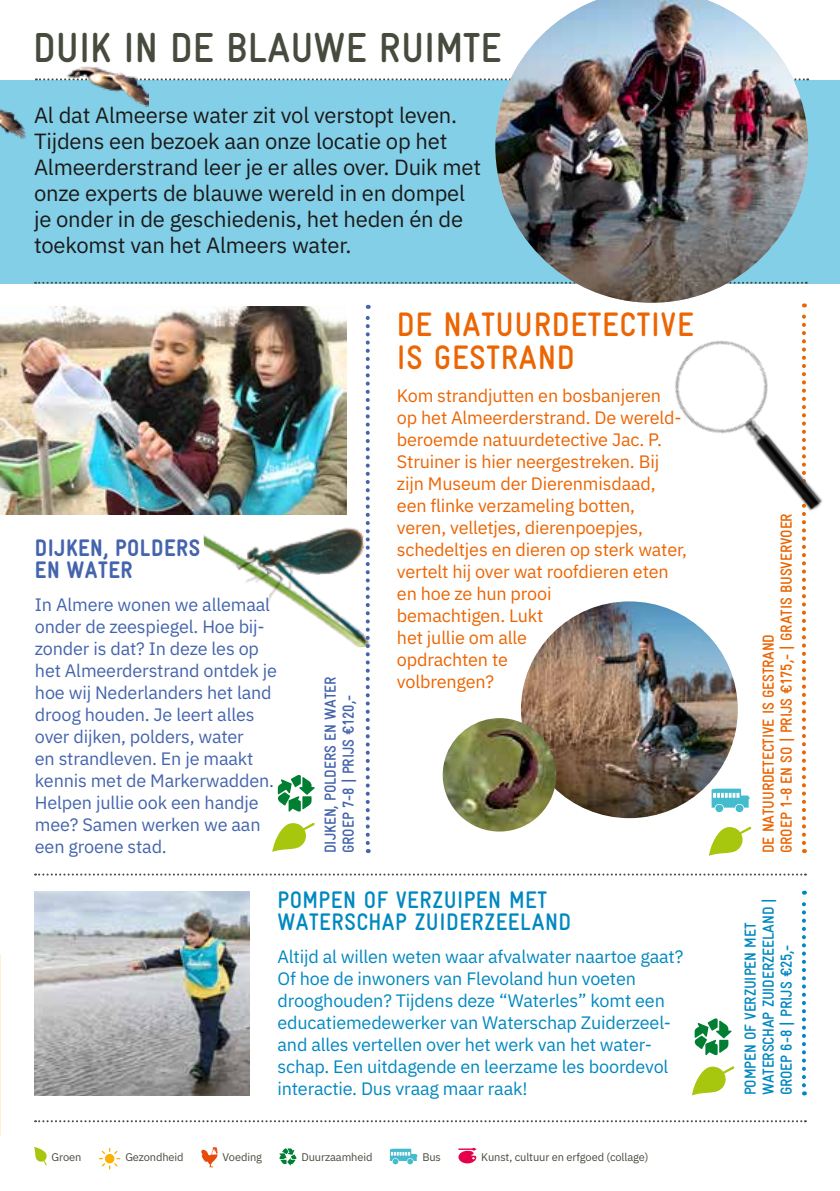
<style>
.page{position:relative;width:840px;height:1191px;background:#fff}
.page>*{position:absolute;margin:0;border:0;box-sizing:border-box;transform-origin:0 0}
.t1{font:700 42px "Gravur Condensed";color:#464b3d}
.t2{font:700 34px/33px "Gravur Condensed";letter-spacing:.02em;color:#ec6502}
.t3{font:700 24px/22px "Gravur Condensed";letter-spacing:.02em;color:#0088c1}
.t4{font:900 24px/22px "Gravur Condensed";letter-spacing:.02em;color:#4464ad}
.t5{font:22px/26px "IBM Plex Sans";letter-spacing:-.01em;color:#1a1a18}
.t6{font:18px/22px "IBM Plex Sans";letter-spacing:-.01em;color:#ec6502}
.t7{font:18px/22px "IBM Plex Sans";letter-spacing:-.01em;color:#4464ad}
.t8{font:18px/22px "IBM Plex Sans";letter-spacing:-.01em;color:#0088c1}
.t9{font:700 16px/18px "Gravur Condensed";letter-spacing:-.01em;color:#ec6502}
.t10{font:700 16px/18px "Gravur Condensed";letter-spacing:-.01em;color:#0088c1}
.t11{font:700 16px/18px "Gravur Condensed";letter-spacing:-.01em;color:#4464ad}
.t12{font:11px "IBM Plex Sans";letter-spacing:-.01em;color:#464b3d}
</style>
<div class="page">
<div style="left:0;top:80px;width:839px;height:203px;background:#83cfe8"></div>
<svg style="left:149px;top:78px;width:346px;height:2px"></svg>
<svg style="left:35px;top:282px;width:460px;height:2px"></svg>
<svg style="left:35px;top:873px;width:770px;height:2px"></svg>
<svg style="left:35px;top:1120px;width:770px;height:2px"></svg>
<img style="left:0;top:306px;width:346px;height:208px">
<img style="left:520px;top:601px;width:217px;height:217px;border-radius:108px">
<img style="left:495px;top:0;width:312px;height:301px">
<svg style="left:34px;top:1147px;width:13px;height:18px"></svg>
<svg style="left:99px;top:1148px;width:21px;height:21px"></svg>
<div style="left:105px;top:1153px;width:9px;height:10px;background:#f9b200;border-radius:50%"></div>
<svg style="left:201px;top:1147px;width:17px;height:20px"></svg>
<svg style="left:279px;top:1148px;width:17px;height:17px"></svg>
<svg style="left:389px;top:1148px;width:28px;height:16px"></svg>
<svg style="left:458px;top:1147px;width:18px;height:16px"></svg>
<svg style="left:802px;top:562px;width:3px;height:281px"></svg>
<svg style="left:802px;top:890px;width:3px;height:195px"></svg>
<svg style="left:272px;top:822px;width:42px;height:30px"></svg>
<svg style="left:278px;top:775px;width:36px;height:36px"></svg>
<svg style="left:708px;top:826px;width:43px;height:30px"></svg>
<svg style="left:692px;top:1066px;width:42px;height:29px"></svg>
<svg style="left:694px;top:1018px;width:37px;height:37px"></svg>
<img style="left:34px;top:891px;width:215px;height:204px">
<img style="left:0;top:66px;width:149px;height:73px">
<img style="left:624px;top:296px;width:199px;height:266px">
<img style="left:442px;top:718px;width:121px;height:114px">
<img style="left:203px;top:512px;width:168px;height:143px">
<svg style="left:365px;top:305px;width:4px;height:538px"></svg>
<div style="left:715px;top:804px;width:7px;height:8px;background:#44bcce;border-radius:50%"></div>
<div style="left:735px;top:804px;width:8px;height:8px;background:#44bcce;border-radius:50%"></div>
<svg style="left:711px;top:788px;width:38px;height:19px"></svg>
<h1 class="t1" style="left:33px;top:24px;width:469px">DUIK IN DE BLAUWE RUIMTE</h1>
<p class="t5" style="left:34px;top:101px;width:448px">Al dat Almeerse water zit vol verstopt leven.<br>Tijdens een bezoek aan onze locatie op het Almeerderstrand leer je er alles over. Duik met onze experts de blauwe wereld in en dompel je onder in de geschiedenis, het heden én de toekomst van het Almeers water.</p>
<h3 class="t4" style="left:35px;top:537px;width:167px">DIJKEN, POLDERS<br>EN WATER</h3>
<p class="t7" style="left:35px;top:592px;width:243px">In Almere wonen we allemaal onder de zeespiegel. Hoe bij&shy;zonder is dat? In deze les op het Almeerderstrand ontdek je hoe wij Nederlanders het land droog houden. Je leert alles over dijken, polders, water<br>en strandleven. En je maakt kennis met de Markerwadden.<br>Helpen jullie ook een handje mee? Samen werken we aan een groene stad.</p>
<p class="t11" style="left:321px;top:853px;width:178px;rotate:-90deg">DIJKEN, POLDERS EN WATER<br>GROEP 7-8 | PRIJS €120,-</p>
<h2 class="t2" style="left:397px;top:308px;width:298px">DE NATUURDETECTIVE<br>IS GESTRAND</h2>
<p class="t6" style="left:397px;top:383px;width:291px">Kom strandjutten en bosbanjeren<br>op het Almeerderstrand. De wereld&shy;beroemde natuurdetective Jac. P.<br>Struiner is hier neergestreken. Bij zijn Museum der Dierenmisdaad, een flinke verzameling botten, veren, velletjes, dierenpoepjes, schedeltjes en dieren op sterk water, vertelt hij over wat roofdieren eten en hoe ze hun prooi<br>bemachtigen. Lukt<br>het jullie om alle<br>opdrachten te<br>volbrengen?</p>
<h3 class="t3" style="left:277px;top:889px;width:295px">POMPEN OF VERZUIPEN MET<br>WATERSCHAP ZUIDERZEELAND</h3>
<p class="t8" style="left:277px;top:944px;width:407px">Altijd al willen weten waar afvalwater naartoe gaat?<br>Of hoe de inwoners van Flevoland hun voeten drooghouden? Tijdens deze “Waterles” komt een educatiemedewerker van Waterschap Zuiderzeel&shy;and alles vertellen over het werk van het water&shy;schap. Een uitdagende en leerzame les boordevol interactie. Dus vraag maar raak!</p>
<p class="t12" style="left:52px;top:1149px;width:31px">Groen</p>
<p class="t12" style="left:125px;top:1149px;width:60px">Gezondheid</p>
<p class="t12" style="left:222px;top:1149px;width:41px">Voeding</p>
<p class="t12" style="left:301px;top:1149px;width:73px">Duurzaamheid</p>
<p class="t12" style="left:422px;top:1149px;width:20px">Bus</p>
<p class="t12" style="left:481px;top:1149px;width:169px">Kunst, cultuur en erfgoed (collage)</p>
<p class="t9" style="left:758px;top:853px;width:341px;rotate:-90deg">DE NATUURDETECTIVE IS GESTRAND<br>GROEP 1-8 EN SO | PRIJS €175,- | GRATIS BUSVERVOER</p>
<p class="t10" style="left:740px;top:1095px;width:199px;rotate:-90deg">POMPEN OF VERZUIPEN MET<br>WATERSCHAP ZUIDERZEELAND |<br>GROEP 6-8 | PRIJS €25,-</p>
</div>
